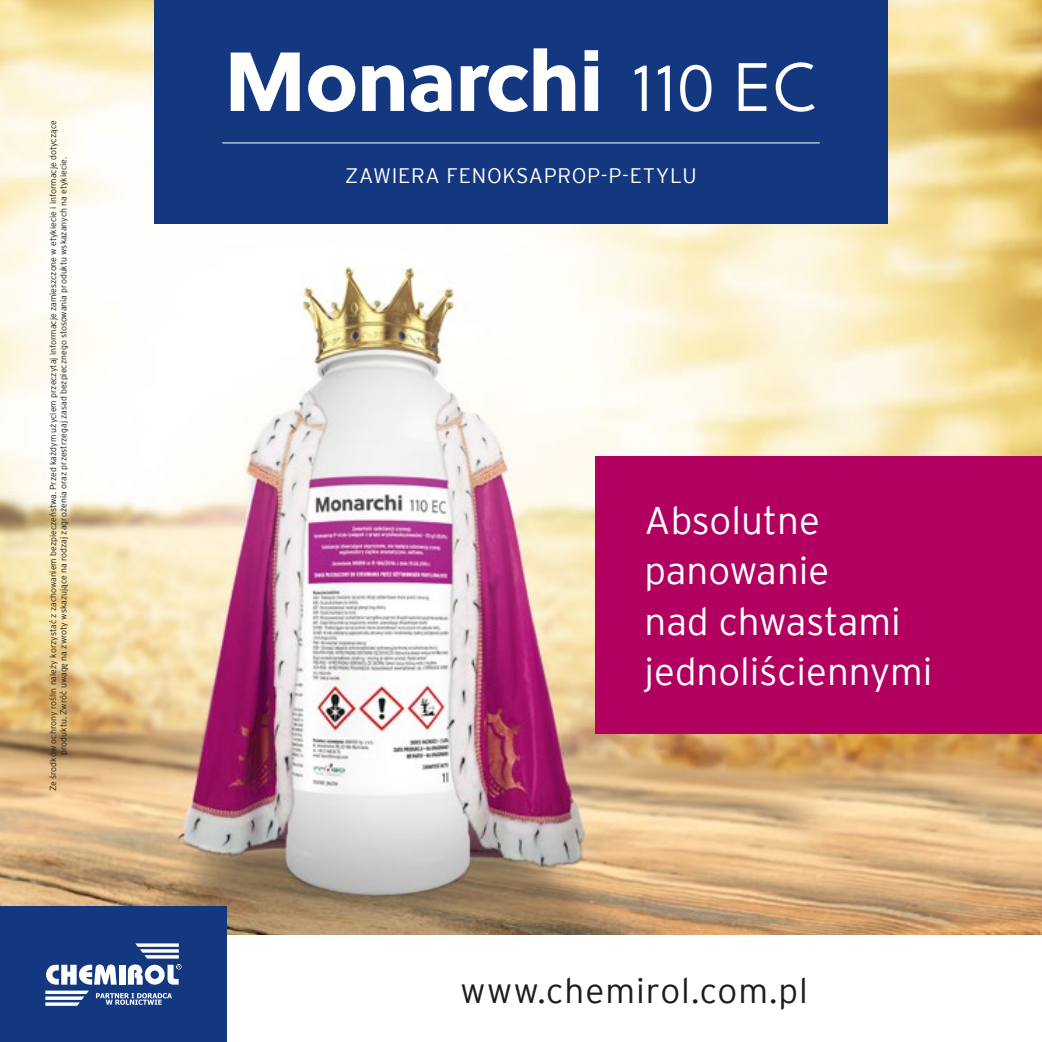
<style>
.page{position:relative;width:1042px;height:1042px;background:#fff}
.page>*{position:absolute;margin:0;border:0;box-sizing:border-box;transform-origin:0 0}
.t1{font:800 83.48px "Soleil";letter-spacing:-.01em;color:#fff}
.t2{font:300 38.5px/50.1px "Interstate";color:#fff}
.t3{font:300 35px "Interstate";letter-spacing:.03em;color:#1d1d1b}
.t4{font:300 21px "Interstate";letter-spacing:.035em;color:#fff}
.t5{font:300 8.75px/10.5px "Interstate";color:#1d1d1b;text-align:center}
.s1{font-weight:300;font-size:68.25px}
</style>
<div class="page">
<img style="left:0;top:0;width:1042px;height:934px">
<div style="left:154px;top:0;width:734px;height:223px;background:#14387f"></div>
<div style="left:0;top:906px;width:226px;height:136px;background:#14387f"></div>
<svg style="left:45px;top:943px;width:137px;height:63px"></svg>
<div style="left:595px;top:456px;width:447px;height:278px;background:#b10060"></div>
<hr style="left:222px;top:142px;width:598px;height:1px;background:#fff">
<p class="t5" style="left:48px;top:791px;width:672px;rotate:-90deg">Ze środków ochrony roślin należy korzystać z zachowaniem bezpieczeństwa. Przed każdym użyciem przeczytaj informacje zamieszczone w etykiecie i informacje dotyczące produktu. Zwróć uwagę na zwroty wskazujące na rodzaj zagrożenia oraz przestrzegaj zasad bezpiecznego stosowania produktu wskazanych na etykiecie.</p>
<h1 class="t1" style="left:225px;top:15px;width:594px">Monarchi <span class="s1">110 EC</span></h1>
<h3 class="t4" style="left:345px;top:164px;width:353px">ZAWIERA FENOKSAPROP-P-ETYLU</h3>
<h2 class="t2" style="left:644px;top:495px;width:289px">Absolutne panowanie<br>nad chwastami jednoliściennymi</h2>
<h3 class="t3" style="left:460px;top:970px;width:349px">www.chemirol.com.pl</h3>
</div>
